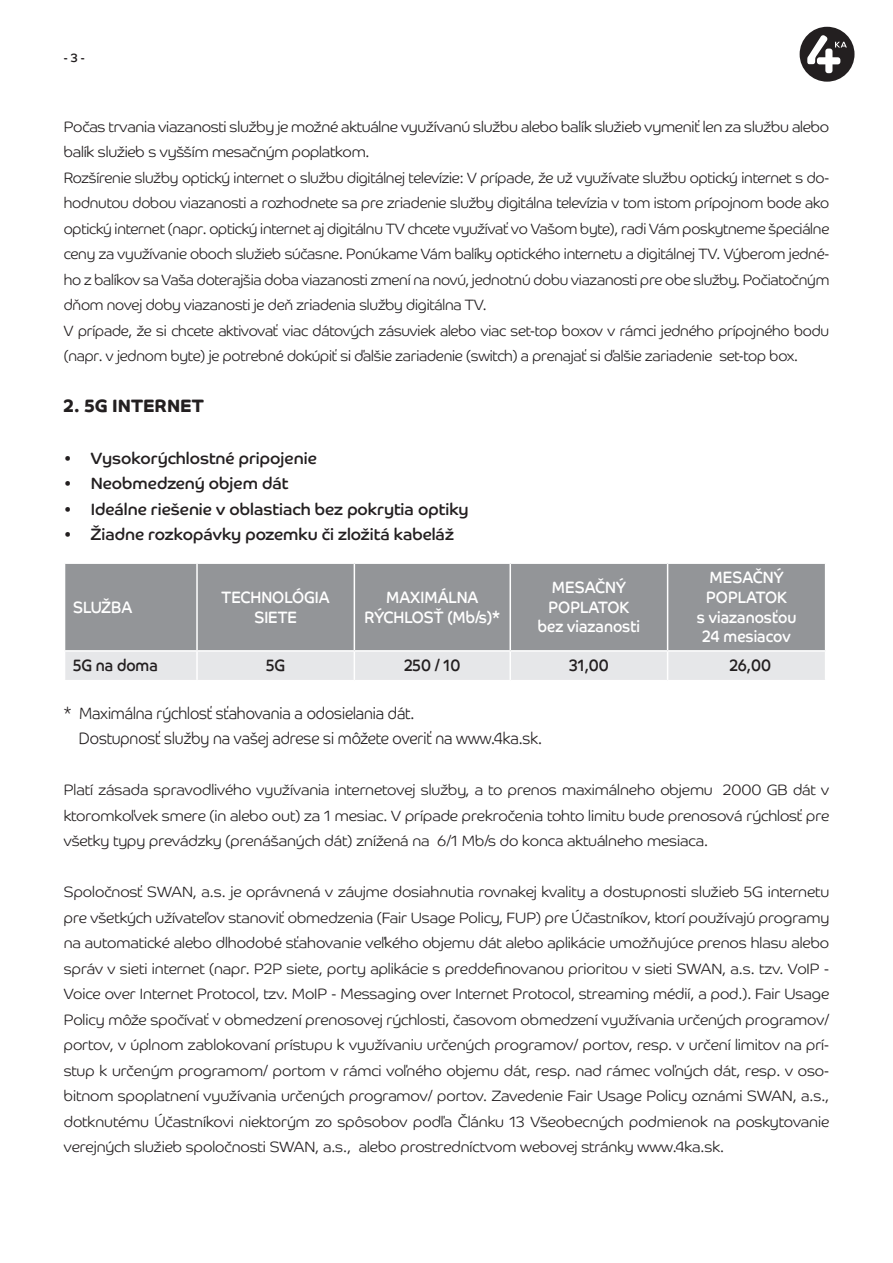
<style>
.page{position:relative;width:893px;height:1263px;background:#fff}
.page>*{position:absolute;margin:0;border:0;box-sizing:border-box;transform-origin:0 0}
.t1{font:700 18px "Co Headline";color:#231f20}
.t2{font:16.5px "Co Headline";color:#231f20}
.t3{font:16.5px "Co Headline";color:#fff;scale:.9 1}
.t4{font:300 16.5px "Co Headline";color:#231f20;scale:.9 1}
.t5{font:16.5px "Co Headline";color:#231f20;scale:.9 1}
.t6{font:300 15px/25.5px "Co Headline";letter-spacing:-.01em;color:#231f20;text-align:justify}
.t7{font:12px "Co Headline";color:#231f20}
</style>
<div class="page">
<div style="left:800px;top:27px;width:54px;height:55px;background:#231f20;border-radius:50%"></div>
<svg style="left:807px;top:35px;width:40px;height:38px"></svg>
<div style="left:65px;top:564px;width:760px;height:86px;background:#939598"></div>
<hr style="left:196px;top:564px;width:2px;height:86px;background:#fff">
<hr style="left:354px;top:564px;width:1px;height:86px;background:#fff">
<hr style="left:509px;top:564px;width:2px;height:86px;background:#fff">
<hr style="left:667px;top:564px;width:1px;height:86px;background:#fff">
<div style="left:65px;top:652px;width:760px;height:28px;background:#e6e7e9"></div>
<p class="t7" style="left:64px;top:51px;width:22px">- 3 -</p>
<p class="t6" style="left:64px;top:113px;width:767px">Počas trvania viazanosti služby je možné aktuálne využívanú službu alebo balík služieb vymeniť len za službu alebo balík služieb s vyšším mesačným poplatkom.</p>
<p class="t6" style="left:64px;top:164px;width:767px">Rozšírenie služby optický internet o službu digitálnej televízie: V prípade, že už využívate službu optický internet s do&shy;hodnutou dobou viazanosti a rozhodnete sa pre zriadenie služby digitálna televízia v tom istom prípojnom bode ako optický internet (napr. optický internet aj digitálnu TV chcete využívať vo Vašom byte), radi Vám poskytneme špeciálne ceny za využívanie oboch služieb súčasne. Ponúkame Vám balíky optického internetu a digitálnej TV. Výberom jedné&shy;ho z balíkov sa Vaša doterajšia doba viazanosti zmení na novú, jednotnú dobu viazanosti pre obe služby. Počiatočným dňom novej doby viazanosti je deň zriadenia služby digitálna TV.</p>
<p class="t6" style="left:64px;top:317px;width:767px">V prípade, že si chcete aktivovať viac dátových zásuviek alebo viac set-top boxov v rámci jedného prípojného bodu (napr. v jednom byte) je potrebné dokúpiť si ďalšie zariadenie (switch) a prenajať si ďalšie zariadenie set-top box.</p>
<p class="t1" style="left:64px;top:396px;width:142px">2. 5G INTERNET</p>
<p class="t2" style="left:64px;top:448px;width:254px">• Vysokorýchlostné pripojenie</p>
<p class="t2" style="left:64px;top:474px;width:226px">• Neobmedzený objem dát</p>
<p class="t2" style="left:64px;top:499px;width:406px">• Ideálne riešenie v oblastiach bez pokrytia optiky</p>
<p class="t2" style="left:64px;top:525px;width:392px">• Žiadne rozkopávky pozemku či zložitá kabeláž</p>
<p class="t3" style="left:73px;top:597px;width:67px">SLUŽBA</p>
<p class="t3" style="left:222px;top:587px;width:122px">TECHNOLÓGIA</p>
<p class="t3" style="left:254px;top:607px;width:49px">SIETE</p>
<p class="t3" style="left:386px;top:587px;width:104px">MAXIMÁLNA</p>
<p class="t3" style="left:364px;top:607px;width:152px">RÝCHLOSŤ (Mb/s)*</p>
<p class="t3" style="left:552px;top:577px;width:84px">MESAČNÝ</p>
<p class="t3" style="left:548px;top:597px;width:91px">POPLATOK</p>
<p class="t3" style="left:538px;top:617px;width:115px">bez viazanosti</p>
<p class="t3" style="left:710px;top:568px;width:84px">MESAČNÝ</p>
<p class="t3" style="left:706px;top:587px;width:91px">POPLATOK</p>
<p class="t3" style="left:697px;top:607px;width:112px">s viazanosťou</p>
<p class="t3" style="left:702px;top:627px;width:99px">24 mesiacov</p>
<p class="t5" style="left:73px;top:656px;width:96px">5G na doma</p>
<p class="t5" style="left:266px;top:656px;width:23px">5G</p>
<p class="t5" style="left:404px;top:656px;width:64px">250 / 10</p>
<p class="t5" style="left:569px;top:656px;width:45px">31,00</p>
<p class="t5" style="left:730px;top:656px;width:47px">26,00</p>
<p class="t4" style="left:64px;top:697px;width:391px">* Maximálna rýchlosť sťahovania a odosielania dát.</p>
<p class="t4" style="left:79px;top:723px;width:516px">Dostupnosť služby na vašej adrese si môžete overiť na www.4ka.sk.</p>
<p class="t6" style="left:64px;top:776px;width:767px">Platí zásada spravodlivého využívania internetovej služby, a to prenos maximálneho objemu 2000 GB dát v ktoromkoľvek smere (in alebo out) za 1 mesiac. V prípade prekročenia tohto limitu bude prenosová rýchlosť pre všetky typy prevádzky (prenášaných dát) znížená na 6/1 Mb/s do konca aktuálneho mesiaca.</p>
<p class="t6" style="left:64px;top:878px;width:767px">Spoločnosť SWAN, a.s. je oprávnená v záujme dosiahnutia rovnakej kvality a dostupnosti služieb 5G internetu pre všetkých užívateľov stanoviť obmedzenia (Fair Usage Policy, FUP) pre Účastníkov, ktorí používajú programy na automatické alebo dlhodobé sťahovanie veľkého objemu dát alebo aplikácie umožňujúce prenos hlasu alebo správ v sieti internet (napr. P2P siete, porty aplikácie s preddefinovanou prioritou v sieti SWAN, a.s. tzv. VoIP - Voice over Internet Protocol, tzv. MoIP - Messaging over Internet Protocol, streaming médií, a pod.). Fair Usage Policy môže spočívať v obmedzení prenosovej rýchlosti, časovom obmedzení využívania určených programov/ portov, v úplnom zablokovaní prístupu k využívaniu určených programov/ portov, resp. v určení limitov na prí&shy;stup k určeným programom/ portom v rámci voľného objemu dát, resp. nad rámec voľných dát, resp. v oso&shy;bitnom spoplatnení využívania určených programov/ portov. Zavedenie Fair Usage Policy oznámi SWAN, a.s., dotknutému Účastníkovi niektorým zo spôsobov podľa Článku 13 Všeobecných podmienok na poskytovanie verejných služieb spoločnosti SWAN, a.s., alebo prostredníctvom webovej stránky www.4ka.sk.</p>
</div>
